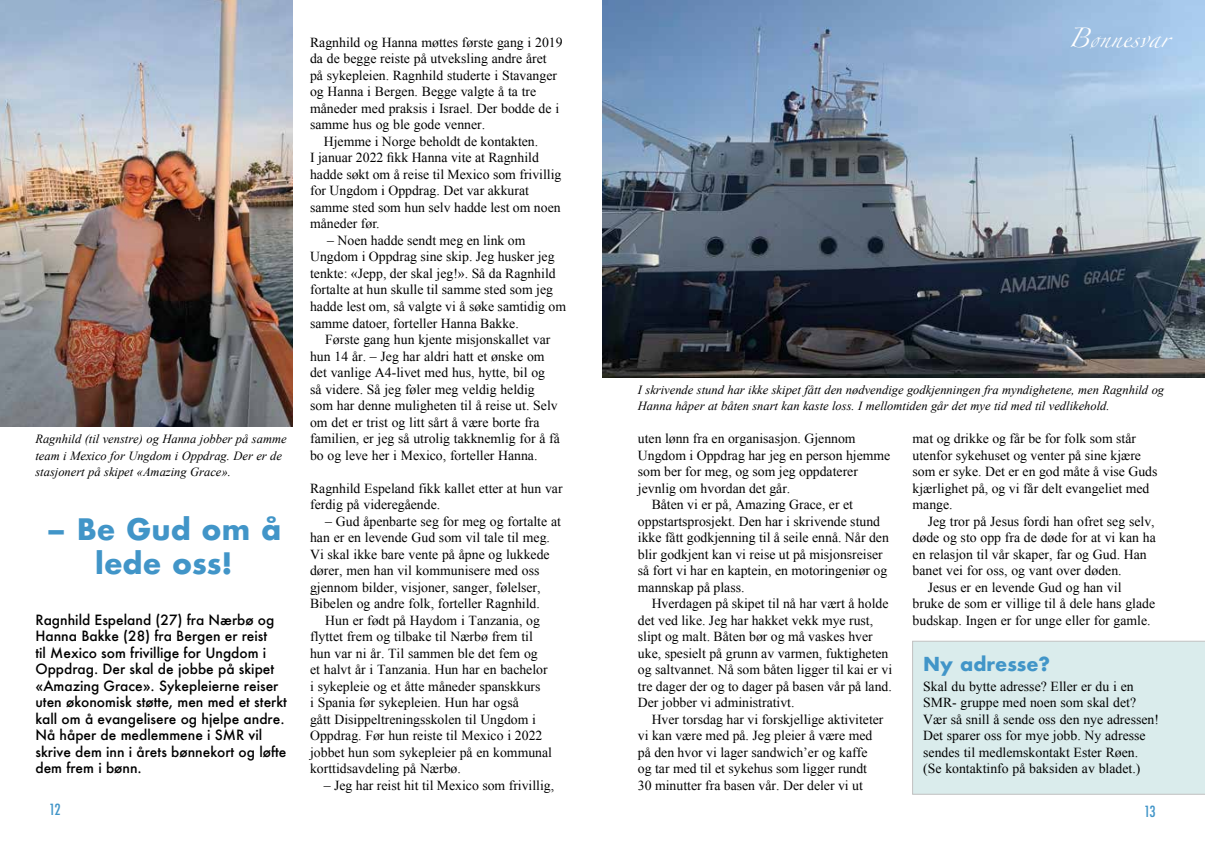
<style>
.page{position:relative;width:1205px;height:851px;background:#fff}
.page>*{position:absolute;margin:0;border:0;box-sizing:border-box;transform-origin:0 0}
.t1{font:700 28.75px/34.5px "Futura";color:#4195c8;text-align:center}
.t2{font:700 18.75px "Futura";color:#4195c8}
.t3{font:17.5px "Zapfino";color:#fff}
.t4{font:500 condensed 15px "Futura";color:#4195c8}
.t5{font:13.75px/16.5px "Times New Roman";color:#000}
.t6{font:500 13.75px/16.5px "Futura";color:#000}
.t7{font:italic 12.5px/16.5px "Times New Roman";color:#000}
</style>
<div class="page">
<div style="left:912px;top:640px;width:293px;height:154px;background:#daecec"></div>
<img style="left:0;top:0;width:292px;height:426px">
<img style="left:602px;top:0;width:603px;height:377px">
<p class="t7" style="left:35px;top:430px;width:253px">Ragnhild (til venstre) og Hanna jobber på samme team i Mexico for Ungdom i Oppdrag. Der er de stasjonert på skipet «Amazing Grace».</p>
<h1 class="t1" style="left:47px;top:511px;width:236px">– Be Gud om å lede oss!</h1>
<p class="t6" style="left:35px;top:611px;width:253px">Ragnhild Espeland (27) fra Nærbø og Hanna Bakke (28) fra Bergen er reist<br>til Mexico som frivillige for Ungdom i Oppdrag. Der skal de jobbe på skipet «Amazing Grace». Sykepleierne reiser uten økonomisk støtte, men med et sterkt kall om å evangelisere og hjelpe andre.<br>Nå håper de medlemmene i SMR vil skrive dem inn i årets bønnekort og løfte dem frem i bønn.</p>
<p class="t5" style="left:310px;top:34px;width:254px">Ragnhild og Hanna møttes første gang i 2019</p>
<p class="t5" style="left:310px;top:50px;width:238px">da de begge reiste på utveksling andre året</p>
<p class="t5" style="left:310px;top:67px;width:248px">på sykepleien. Ragnhild studerte i Stavanger</p>
<p class="t5" style="left:310px;top:83px;width:228px">og Hanna i Bergen. Begge valgte å ta tre</p>
<p class="t5" style="left:310px;top:100px;width:251px">måneder med praksis i Israel. Der bodde de i</p>
<p class="t5" style="left:310px;top:116px;width:177px">samme hus og ble gode venner.</p>
<p class="t5" style="left:324px;top:133px;width:216px">Hjemme i Norge beholdt de kontakten.</p>
<p class="t5" style="left:310px;top:149px;width:230px">I januar 2022 fikk Hanna vite at Ragnhild</p>
<p class="t5" style="left:310px;top:166px;width:253px">hadde søkt om å reise til Mexico som frivillig</p>
<p class="t5" style="left:310px;top:182px;width:220px">for Ungdom i Oppdrag. Det var akkurat</p>
<p class="t5" style="left:310px;top:199px;width:252px">samme sted som hun selv hadde lest om noen</p>
<p class="t5" style="left:310px;top:215px;width:71px">måneder før.</p>
<p class="t5" style="left:310px;top:232px;width:257px;text-indent:17px">– Noen hadde sendt meg en link om Ungdom i Oppdrag sine skip. Jeg husker jeg tenkte: «Jepp, der skal jeg!». Så da Ragnhild fortalte at hun skulle til samme sted som jeg hadde lest om, så valgte vi å søke samtidig om samme datoer, forteller Hanna Bakke.</p>
<p class="t5" style="left:310px;top:331px;width:251px;text-indent:15px">Første gang hun kjente misjonskallet var hun 14 år. – Jeg har aldri hatt et ønske om det vanlige A4-livet med hus, hytte, bil og så videre. Så jeg føler meg veldig heldig som har denne muligheten til å reise ut. Selv om det er trist og litt sårt å være borte fra familien, er jeg så utrolig takknemlig for å få bo og leve her i Mexico, forteller Hanna.</p>
<p class="t5" style="left:310px;top:479px;width:254px">Ragnhild Espeland fikk kallet etter at hun var ferdig på videregående.</p>
<p class="t5" style="left:325px;top:512px;width:237px">– Gud åpenbarte seg for meg og fortalte at</p>
<p class="t5" style="left:310px;top:529px;width:241px">han er en levende Gud som vil tale til meg.</p>
<p class="t5" style="left:310px;top:545px;width:241px">Vi skal ikke bare vente på åpne og lukkede</p>
<p class="t5" style="left:310px;top:562px;width:231px">dører, men han vil kommunisere med oss</p>
<p class="t5" style="left:310px;top:578px;width:232px">gjennom bilder, visjoner, sanger, følelser,</p>
<p class="t5" style="left:310px;top:595px;width:231px">Bibelen og andre folk, forteller Ragnhild.</p>
<p class="t5" style="left:325px;top:611px;width:216px">Hun er født på Haydom i Tanzania, og</p>
<p class="t5" style="left:310px;top:628px;width:224px">flyttet frem og tilbake til Nærbø frem til</p>
<p class="t5" style="left:310px;top:644px;width:229px">hun var ni år. Til sammen ble det fem og</p>
<p class="t5" style="left:310px;top:661px;width:239px">et halvt år i Tanzania. Hun har en bachelor</p>
<p class="t5" style="left:310px;top:677px;width:232px">i sykepleie og et åtte måneder spanskkurs</p>
<p class="t5" style="left:310px;top:694px;width:210px">i Spania før sykepleien. Hun har også</p>
<p class="t5" style="left:310px;top:710px;width:227px">gått Disippeltreningsskolen til Ungdom i</p>
<p class="t5" style="left:310px;top:727px;width:234px">Oppdrag. Før hun reiste til Mexico i 2022</p>
<p class="t5" style="left:310px;top:743px;width:243px">jobbet hun som sykepleier på en kommunal</p>
<p class="t5" style="left:310px;top:760px;width:152px">korttidsavdeling på Nærbø.</p>
<p class="t5" style="left:324px;top:776px;width:232px">– Jeg har reist hit til Mexico som frivillig,</p>
<p class="t3" style="left:1068px;top:30px;width:103px">Bønnesvar</p>
<p class="t7" style="left:638px;top:381px;width:528px">I skrivende stund har ikke skipet fått den nødvendige godkjenningen fra myndighetene, men Ragnhild og<br>Hanna håper at båten snart kan kaste loss. I mellomtiden går det mye tid med til vedlikehold.</p>
<p class="t5" style="left:638px;top:430px;width:219px">uten lønn fra en organisasjon. Gjennom</p>
<p class="t5" style="left:638px;top:446px;width:254px">Ungdom i Oppdrag har jeg en person hjemme</p>
<p class="t5" style="left:638px;top:463px;width:221px">som ber for meg, og som jeg oppdaterer</p>
<p class="t5" style="left:638px;top:479px;width:154px">jevnlig om hvordan det går.</p>
<p class="t5" style="left:652px;top:496px;width:203px">Båten vi er på, Amazing Grace, er et</p>
<p class="t5" style="left:638px;top:512px;width:244px">oppstartsprosjekt. Den har i skrivende stund</p>
<p class="t5" style="left:638px;top:529px;width:252px">ikke fått godkjenning til å seile ennå. Når den</p>
<p class="t5" style="left:638px;top:545px;width:246px">blir godkjent kan vi reise ut på misjonsreiser</p>
<p class="t5" style="left:638px;top:562px;width:251px">så fort vi har en kaptein, en motoringeniør og</p>
<p class="t5" style="left:638px;top:578px;width:108px">mannskap på plass.</p>
<p class="t5" style="left:652px;top:595px;width:238px">Hverdagen på skipet til nå har vært å holde</p>
<p class="t5" style="left:638px;top:611px;width:237px">det ved like. Jeg har hakket vekk mye rust,</p>
<p class="t5" style="left:638px;top:628px;width:236px">slipt og malt. Båten bør og må vaskes hver</p>
<p class="t5" style="left:638px;top:644px;width:252px">uke, spesielt på grunn av varmen, fuktigheten</p>
<p class="t5" style="left:638px;top:661px;width:256px">og saltvannet. Nå som båten ligger til kai er vi</p>
<p class="t5" style="left:638px;top:677px;width:255px">tre dager der og to dager på basen vår på land.</p>
<p class="t5" style="left:638px;top:694px;width:158px">Der jobber vi administrativt.</p>
<p class="t5" style="left:652px;top:710px;width:233px">Hver torsdag har vi forskjellige aktiviteter</p>
<p class="t5" style="left:638px;top:727px;width:236px">vi kan være med på. Jeg pleier å være med</p>
<p class="t5" style="left:638px;top:743px;width:231px">på den hvor vi lager sandwich’er og kaffe</p>
<p class="t5" style="left:638px;top:760px;width:231px">og tar med til et sykehus som ligger rundt</p>
<p class="t5" style="left:638px;top:776px;width:226px">30 minutter fra basen vår. Der deler vi ut</p>
<p class="t5" style="left:912px;top:430px;width:246px">mat og drikke og får be for folk som står utenfor sykehuset og venter på sine kjære som er syke. Det er en god måte å vise Guds kjærlighet på, og vi får delt evangeliet med mange.</p>
<p class="t5" style="left:928px;top:512px;width:228px">Jeg tror på Jesus fordi han ofret seg selv,</p>
<p class="t5" style="left:912px;top:529px;width:245px">døde og sto opp fra de døde for at vi kan ha</p>
<p class="t5" style="left:912px;top:545px;width:236px">en relasjon til vår skaper, far og Gud. Han</p>
<p class="t5" style="left:912px;top:562px;width:210px">banet vei for oss, og vant over døden.</p>
<p class="t5" style="left:928px;top:578px;width:195px">Jesus er en levende Gud og han vil</p>
<p class="t5" style="left:912px;top:595px;width:244px">bruke de som er villige til å dele hans glade</p>
<p class="t5" style="left:912px;top:611px;width:239px">budskap. Ingen er for unge eller for gamle.</p>
<h2 class="t2" style="left:923px;top:650px;width:128px">Ny adresse?</h2>
<p class="t5" style="left:923px;top:677px;width:237px">Skal du bytte adresse? Eller er du i en SMR- gruppe med noen som skal det?<br>Vær så snill å sende oss den nye adressen!<br>Det sparer oss for mye jobb. Ny adresse sendes til medlemskontakt Ester Røen. (Se kontaktinfo på baksiden av bladet.)</p>
<p class="t4" style="left:49px;top:799px;width:13px">12</p>
<p class="t4" style="left:1144px;top:802px;width:13px">13</p>
</div>
